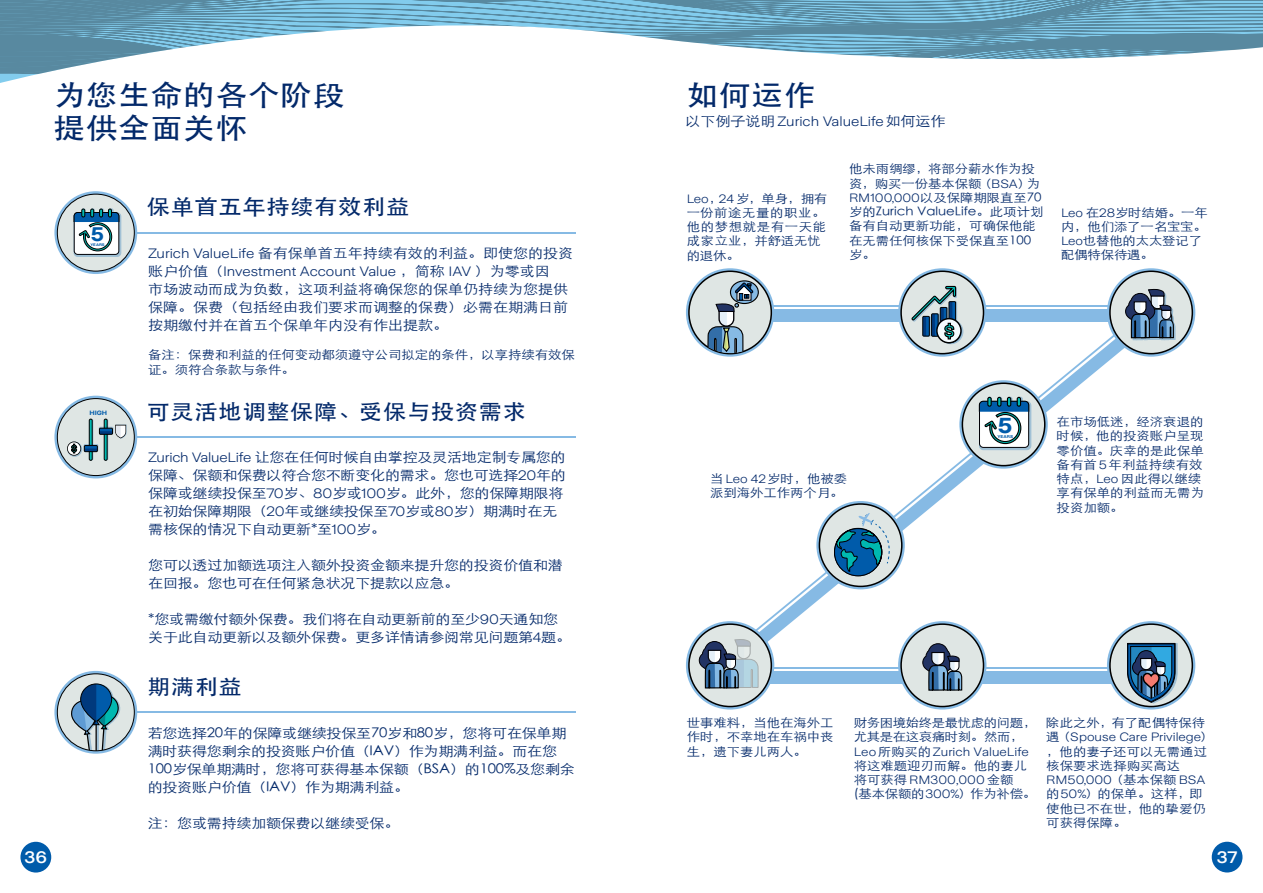
<style>
.page{position:relative;width:1263px;height:893px;background:#fff}
.page>*{position:absolute;margin:0;border:0;box-sizing:border-box;transform-origin:0 0}
.t1{font:500 28.5px/33px "ST Heiti SC";letter-spacing:.025em;color:#03296a;scale:1.11 1}
.t2{font:700 21.6px "Zurich Sans";color:#005baa;scale:1.11 1}
.t3{font:500 21px "ST Heiti SC";letter-spacing:.025em;color:#03296a;scale:1.11 1}
.t4{font:700 19.5px "Zurich Sans";color:#005baa;scale:1.11 1}
.t5{font:500 16.5px "Zurich Sans";color:#fff;scale:1.11 1}
.t6{font:300 13.5px/18px "ST Heiti SC";letter-spacing:-.015em;color:#03296a;scale:1.11 1}
.t7{font:300 13.5px "Zurich Sans";color:#03296a;scale:1.11 1}
.t8{font:300 12px/14.2px "ST Heiti SC";color:#03296a;scale:1.11 1}
.t9{font:300 12px "Zurich Sans";color:#03296a;scale:1.11 1}
.t10{font:300 12px/14.2px "ST Heiti SC";letter-spacing:.05em;color:#03296a;scale:1.11 1}
.t11{font:300 12px/14.2px "ST Heiti SC";letter-spacing:-.025em;color:#03296a;scale:1.11 1}
.t12{font:700 6.15px "Zurich Sans";color:#005baa;scale:1.11 1}
.t13{font:700 4.05px "Zurich Sans";color:#005baa;scale:1.11 1}
.t14{font:700 3.75px "Zurich Sans";color:#005baa;scale:1.11 1}
.s1{font-family:"Zurich Sans"}
.s2{font-family:"ST Heiti SC"}
</style>
<div class="page">
<svg style="left:774px;top:305px;width:340px;height:366px"></svg>
<hr style="left:750px;top:667px;width:168px;height:2px;background:#86bae4">
<div style="left:757px;top:671px;width:185px;height:13px;background:#86bae4"></div>
<hr style="left:917px;top:667px;width:240px;height:2px;background:#86bae4">
<div style="left:924px;top:671px;width:257px;height:13px;background:#86bae4"></div>
<svg style="left:686px;top:268px;width:88px;height:89px"></svg>
<svg style="left:898px;top:268px;width:88px;height:89px"></svg>
<svg style="left:1107px;top:268px;width:88px;height:89px"></svg>
<svg style="left:816px;top:501px;width:170px;height:208px"></svg>
<svg style="left:686px;top:614px;width:88px;height:95px"></svg>
<svg style="left:959px;top:380px;width:89px;height:89px"></svg>
<div style="left:1017px;top:397px;width:4px;height:10px;border:1px solid #000;border-radius:2px"></div>
<svg style="left:1107px;top:621px;width:88px;height:88px"></svg>
<div style="left:1212px;top:842px;width:30px;height:30px;background:#005baa;border-radius:50%"></div>
<hr style="left:107px;top:436px;width:469px;height:2px;background:#86bae4">
<svg style="left:54px;top:396px;width:83px;height:82px"></svg>
<hr style="left:107px;top:232px;width:469px;height:2px;background:#86bae4">
<svg style="left:54px;top:191px;width:83px;height:83px"></svg>
<hr style="left:107px;top:711px;width:469px;height:2px;background:#86bae4">
<svg style="left:54px;top:671px;width:83px;height:83px"></svg>
<div style="left:20px;top:842px;width:31px;height:30px;background:#005baa;border-radius:50%"></div>
<svg style="left:0;top:0;width:1263px;height:83px"></svg>
<h1 class="t1" style="left:53px;top:77px;width:264px">为您生命的各个阶段提供全面关怀</h1>
<p class="t5" style="left:25px;top:848px;width:22px">36</p>
<h3 class="t4" style="left:91px;top:224px;width:13px">5</h3>
<p class="t14" style="left:90px;top:242px;width:14px">YEARS</p>
<p class="t12" style="left:89px;top:409px;width:18px">HIGH</p>
<h3 class="t3" style="left:147px;top:195px;width:238px">保单首五年持续有效利益</h3>
<p class="t6" style="left:148px;top:242px;width:384px"><span class="s1">Zurich ValueLife</span> 备有保单首五年持续有效的利益。即使您的投资</p>
<p class="t7" style="left:148px;top:263px;width:364px"><span class="s2">账户价值（</span>Investment Account Value <span class="s2">，简称</span> IAV <span class="s2">）为零或因</span></p>
<p class="t6" style="left:148px;top:278px;width:380px;text-align:justify">市场波动而成为负数，这项利益将确保您的保单仍持续为您提供保障。保费（包括经由我们要求而调整的保费）必需在期满日前按期缴付并在首五个保单年内没有作出提款。</p>
<p class="t8" style="left:148px;top:346px;width:386px;line-height:15px">备注：保费和利益的任何变动都须遵守公司拟定的条件，以享持续有效保证。须符合条款与条件。</p>
<h3 class="t3" style="left:147px;top:400px;width:343px">可灵活地调整保障、受保与投资需求</h3>
<p class="t6" style="left:148px;top:446px;width:378px"><span class="s1">Zurich ValueLife</span> 让您在任何时候自由掌控及灵活地定制专属您的保障、保额和保费以符合您不断变化的需求。您也可选择<span class="s1">20</span>年的保障或继续投保至<span class="s1">70</span>岁、<span class="s1">80</span>岁或<span class="s1">100</span>岁。此外，您的保障期限将在初始保障期限（<span class="s1">20</span>年或继续投保至<span class="s1">70</span>岁或<span class="s1">80</span>岁）期满时在无需核保的情况下自动更新*至<span class="s1">100</span>岁。</p>
<p class="t6" style="left:148px;top:554px;width:375px">您可以透过加额选项注入额外投资金额来提升您的投资价值和潜在回报。您也可在任何紧急状况下提款以应急。</p>
<p class="t6" style="left:148px;top:608px;width:382px">*您或需缴付额外保费。我们将在自动更新前的至少<span class="s1">90</span>天通知您关于此自动更新以及额外保费。更多详情请参阅常见问题第<span class="s1">4</span>题。</p>
<h3 class="t3" style="left:147px;top:675px;width:87px">期满利益</h3>
<p class="t6" style="left:148px;top:722px;width:386px">若您选择20年的保障或继续投保至70岁和80岁，您将可在保单期满时获得您剩余的投资账户价值（IAV）作为期满利益。而在您100岁保单期满时，您将可获得基本保额（BSA）的100%及您剩余的投资账户价值（IAV）作为期满利益。</p>
<p class="t6" style="left:148px;top:812px;width:228px">注：您或需持续加额保费以继续受保。</p>
<h1 class="t1" style="left:686px;top:77px;width:118px">如何运作</h1>
<p class="t7" style="left:685px;top:114px;width:236px"><span class="s2">以下例子说明</span>Zurich ValueLife<span class="s2">如何运作</span></p>
<p class="t10" style="left:687px;top:190px;width:128px"><span class="s1">Leo</span>，<span class="s1">24</span> 岁，单身，拥有一份前途无量的职业。他的梦想就是有一天能成家立业，并舒适无忧的退休。</p>
<p class="t8" style="left:849px;top:161px;width:177px">他未雨绸缪，将部分薪水作为投资，购买一份基本保额（<span class="s1">BSA</span>）为<br><span class="s1">RM100,000</span>以及保障期限直至70岁的Zurich ValueLife。此项计划备有自动更新功能，可确保他能在无需任何核保下受保直至100岁。</p>
<p class="t8" style="left:1061px;top:204px;width:134px"><span class="s1">Leo</span> 在<span class="s1">28</span>岁时结婚。一年内，他们添了一名宝宝。<br><span class="s1">Leo</span>也替他的太太登记了配偶特保待遇。</p>
<p class="t8" style="left:710px;top:470px;width:125px">当 <span class="s1">Leo 42</span>岁时，他被委派到海外工作两个月。</p>
<h2 class="t2" style="left:998px;top:413px;width:15px">5</h2>
<p class="t13" style="left:997px;top:434px;width:16px">YEARS</p>
<p class="t8" style="left:1056px;top:413px;width:134px">在市场低迷，经济衰退的时候，他的投资账户呈现零价值。庆幸的是此保单备有首<span class="s1">5</span>年利益持续有效特点，<span class="s1">Leo</span> 因此得以继续享有保单的利益而无需为投资加额。</p>
<p class="t8" style="left:687px;top:714px;width:134px;text-align:justify">世事难料，当他在海外工作时，不幸地在车祸中丧生，遗下妻儿两人。</p>
<p class="t11" style="left:854px;top:714px;width:166px">财务困境始终是最忧虑的问题，尤其是在这哀痛时刻。然而，</p>
<p class="t9" style="left:854px;top:745px;width:159px">Leo<span class="s2">所购买的</span>Zurich ValueLife</p>
<p class="t8" style="left:854px;top:757px;width:158px">将这难题迎刃而解。他的妻儿</p>
<p class="t9" style="left:854px;top:773px;width:145px"><span class="s2">将可获得</span> RM300,000<span class="s2">金额</span></p>
<p class="t8" style="left:854px;top:786px;width:166px">(基本保额的<span class="s1">300%</span>）作为补偿。</p>
<p class="t8" style="left:1046px;top:714px;width:145px">除此之外，有了配偶特保待</p>
<p class="t9" style="left:1046px;top:731px;width:152px"><span class="s2">遇（</span>Spouse Care Privilege<span class="s2">）</span></p>
<p class="t8" style="left:1046px;top:743px;width:146px">，他的妻子还可以无需通过核保要求选择购买高达</p>
<p class="t9" style="left:1046px;top:773px;width:145px">RM50,000<span class="s2">（基本保额</span> BSA</p>
<p class="t8" style="left:1046px;top:785px;width:145px">的<span class="s1">50%</span>）的保单。这样，即使他已不在世，他的挚爱仍可获得保障。</p>
<p class="t5" style="left:1217px;top:848px;width:20px">37</p>
</div>
